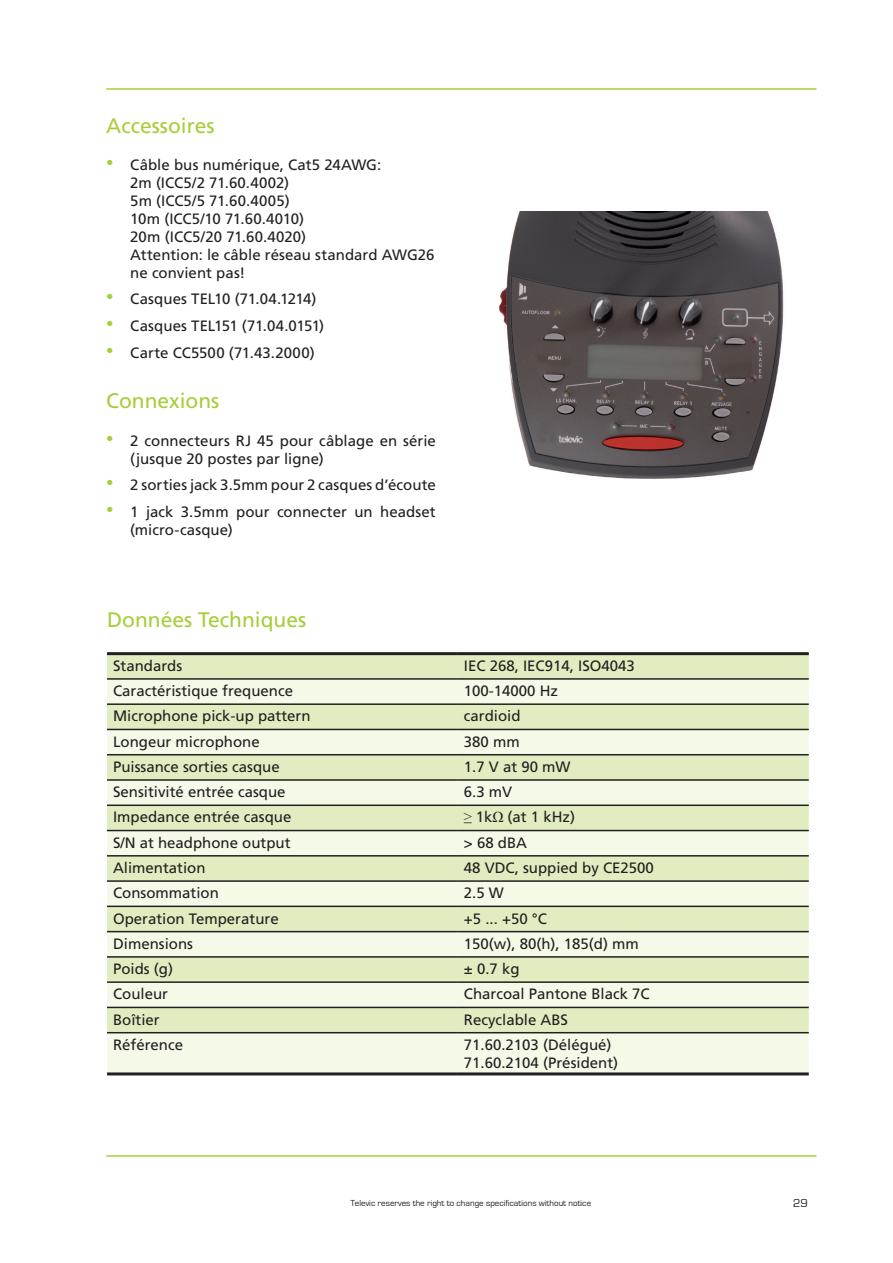
<style>
.page{position:relative;width:893px;height:1263px;background:#fff}
.page>*{position:absolute;margin:0;border:0;box-sizing:border-box;transform-origin:0 0}
.t1{font:21px "Frutiger LT";color:#a6ce39}
.t2{font:15px/18px "Frutiger LT";color:#231f20}
.t3{font:12px "Eurostile";color:#231f20}
.t4{font:9px "Eurostile";color:#231f20}
.s1{font-family:"Arial";font-size:21px;color:#a6ce39}
.s2{font-family:"Times New Roman"}
</style>
<div class="page">
<hr style="left:106px;top:88px;width:710px;height:2px;background:#a6ce39">
<hr style="left:106px;top:1155px;width:710px;height:2px;background:#a6ce39">
<img style="left:499px;top:211px;width:285px;height:268px">
<div style="left:107px;top:655px;width:702px;height:23px;background:#e1edc1"></div>
<svg style="left:107px;top:680px;width:702px;height:392px;background:#e9f1d4"></svg>
<hr style="left:107px;top:678px;width:351px;height:2px;background:#231f20">
<hr style="left:458px;top:678px;width:351px;height:2px;background:#231f20">
<hr style="left:107px;top:703px;width:351px;height:2px;background:#231f20">
<hr style="left:458px;top:703px;width:351px;height:2px;background:#231f20">
<hr style="left:107px;top:729px;width:351px;height:1px;background:#231f20">
<hr style="left:458px;top:729px;width:351px;height:1px;background:#231f20">
<hr style="left:107px;top:754px;width:351px;height:1px;background:#231f20">
<hr style="left:458px;top:754px;width:351px;height:1px;background:#231f20">
<hr style="left:107px;top:779px;width:351px;height:2px;background:#231f20">
<hr style="left:458px;top:779px;width:351px;height:2px;background:#231f20">
<hr style="left:107px;top:804px;width:351px;height:2px;background:#231f20">
<hr style="left:458px;top:804px;width:351px;height:2px;background:#231f20">
<hr style="left:107px;top:830px;width:351px;height:1px;background:#231f20">
<hr style="left:458px;top:830px;width:351px;height:1px;background:#231f20">
<hr style="left:107px;top:855px;width:351px;height:1px;background:#231f20">
<hr style="left:458px;top:855px;width:351px;height:1px;background:#231f20">
<hr style="left:107px;top:880px;width:351px;height:2px;background:#231f20">
<hr style="left:458px;top:880px;width:351px;height:2px;background:#231f20">
<hr style="left:107px;top:905px;width:351px;height:2px;background:#231f20">
<hr style="left:458px;top:905px;width:351px;height:2px;background:#231f20">
<hr style="left:107px;top:931px;width:351px;height:1px;background:#231f20">
<hr style="left:458px;top:931px;width:351px;height:1px;background:#231f20">
<hr style="left:107px;top:956px;width:351px;height:2px;background:#231f20">
<hr style="left:458px;top:956px;width:351px;height:2px;background:#231f20">
<hr style="left:107px;top:981px;width:351px;height:2px;background:#231f20">
<hr style="left:458px;top:981px;width:351px;height:2px;background:#231f20">
<hr style="left:107px;top:1007px;width:351px;height:1px;background:#231f20">
<hr style="left:458px;top:1007px;width:351px;height:1px;background:#231f20">
<hr style="left:107px;top:652px;width:351px;height:3px;background:#231f20">
<hr style="left:458px;top:652px;width:351px;height:3px;background:#231f20">
<hr style="left:107px;top:1032px;width:351px;height:1px;background:#231f20">
<hr style="left:458px;top:1032px;width:351px;height:1px;background:#231f20">
<hr style="left:107px;top:1072px;width:351px;height:3px;background:#231f20">
<hr style="left:458px;top:1072px;width:351px;height:3px;background:#231f20">
<h1 class="t1" style="left:106px;top:113px;width:110px">Accessoires</h1>
<p class="t2" style="left:130px;top:156px;width:306px;text-indent:-24px"><span class="s1">•</span> Câble bus numérique, Cat5 24AWG:<br>2m (ICC5/2 71.60.4002)<br>5m (ICC5/5 71.60.4005)<br>10m (ICC5/10 71.60.4010)<br>20m (ICC5/20 71.60.4020)<br>Attention: le câble réseau standard AWG26 ne convient pas!</p>
<p class="t2" style="left:106px;top:290px;width:212px"><span class="s1">•</span> Casques TEL10 (71.04.1214)</p>
<p class="t2" style="left:106px;top:317px;width:219px"><span class="s1">•</span> Casques TEL151 (71.04.0151)</p>
<p class="t2" style="left:106px;top:343px;width:210px"><span class="s1">•</span> Carte CC5500 (71.43.2000)</p>
<h1 class="t1" style="left:106px;top:389px;width:115px">Connexions</h1>
<p class="t2" style="left:130px;top:431px;width:307px;text-indent:-24px"><span class="s1">•</span> 2 connecteurs RJ 45 pour câblage en série (jusque 20 postes par ligne)</p>
<p class="t2" style="left:106px;top:476px;width:331px"><span class="s1">•</span> 2 sorties jack 3.5mm pour 2 casques d’écoute</p>
<p class="t2" style="left:130px;top:502px;width:307px;text-indent:-24px"><span class="s1">•</span> 1 jack 3.5mm pour connecter un headset (micro-casque)</p>
<h1 class="t1" style="left:107px;top:607px;width:201px">Données Techniques</h1>
<p class="t2" style="left:113px;top:657px;width:71px">Standards</p>
<p class="t2" style="left:464px;top:657px;width:172px">IEC 268, IEC914, ISO4043</p>
<p class="t2" style="left:113px;top:682px;width:182px">Caractéristique frequence</p>
<p class="t2" style="left:464px;top:682px;width:96px">100-14000 Hz</p>
<p class="t2" style="left:113px;top:707px;width:199px">Microphone pick-up pattern</p>
<p class="t2" style="left:464px;top:707px;width:58px">cardioid</p>
<p class="t2" style="left:113px;top:732px;width:148px">Longeur microphone</p>
<p class="t2" style="left:464px;top:732px;width:57px">380 mm</p>
<p class="t2" style="left:113px;top:758px;width:168px">Puissance sorties casque</p>
<p class="t2" style="left:464px;top:758px;width:108px">1.7 V at 90 mW</p>
<p class="t2" style="left:113px;top:783px;width:174px">Sensitivité entrée casque</p>
<p class="t2" style="left:464px;top:783px;width:50px">6.3 mV</p>
<p class="t2" style="left:113px;top:808px;width:180px">Impedance entrée casque</p>
<p class="t2" style="left:464px;top:808px;width:113px"><span class="s2">≥</span> 1k<span class="s2">Ω</span> (at 1 kHz)</p>
<p class="t2" style="left:113px;top:834px;width:179px">S/N at headphone output</p>
<p class="t2" style="left:464px;top:834px;width:65px">&gt; 68 dBA</p>
<p class="t2" style="left:113px;top:859px;width:94px">Alimentation</p>
<p class="t2" style="left:464px;top:859px;width:192px">48 VDC, suppied by CE2500</p>
<p class="t2" style="left:113px;top:884px;width:107px">Consommation</p>
<p class="t2" style="left:464px;top:884px;width:42px">2.5 W</p>
<p class="t2" style="left:113px;top:909px;width:167px">Operation Temperature</p>
<p class="t2" style="left:464px;top:909px;width:85px">+5 ... +50 °C</p>
<p class="t2" style="left:113px;top:935px;width:82px">Dimensions</p>
<p class="t2" style="left:464px;top:935px;width:177px">150(w), 80(h), 185(d) mm</p>
<p class="t2" style="left:113px;top:960px;width:61px">Poids (g)</p>
<p class="t2" style="left:464px;top:960px;width:57px">± 0.7 kg</p>
<p class="t2" style="left:113px;top:985px;width:57px">Couleur</p>
<p class="t2" style="left:464px;top:985px;width:187px">Charcoal Pantone Black 7C</p>
<p class="t2" style="left:113px;top:1010px;width:48px">Boîtier</p>
<p class="t2" style="left:464px;top:1010px;width:106px">Recyclable ABS</p>
<p class="t2" style="left:113px;top:1036px;width:72px">Référence</p>
<p class="t2" style="left:464px;top:1036px;width:156px">71.60.2103 (Délégué)<br>71.60.2104 (Président)</p>
<p class="t4" style="left:350px;top:1198px;width:242px">Televic reserves the right to change specifications without notice</p>
<p class="t3" style="left:793px;top:1197px;width:16px">29</p>
</div>
